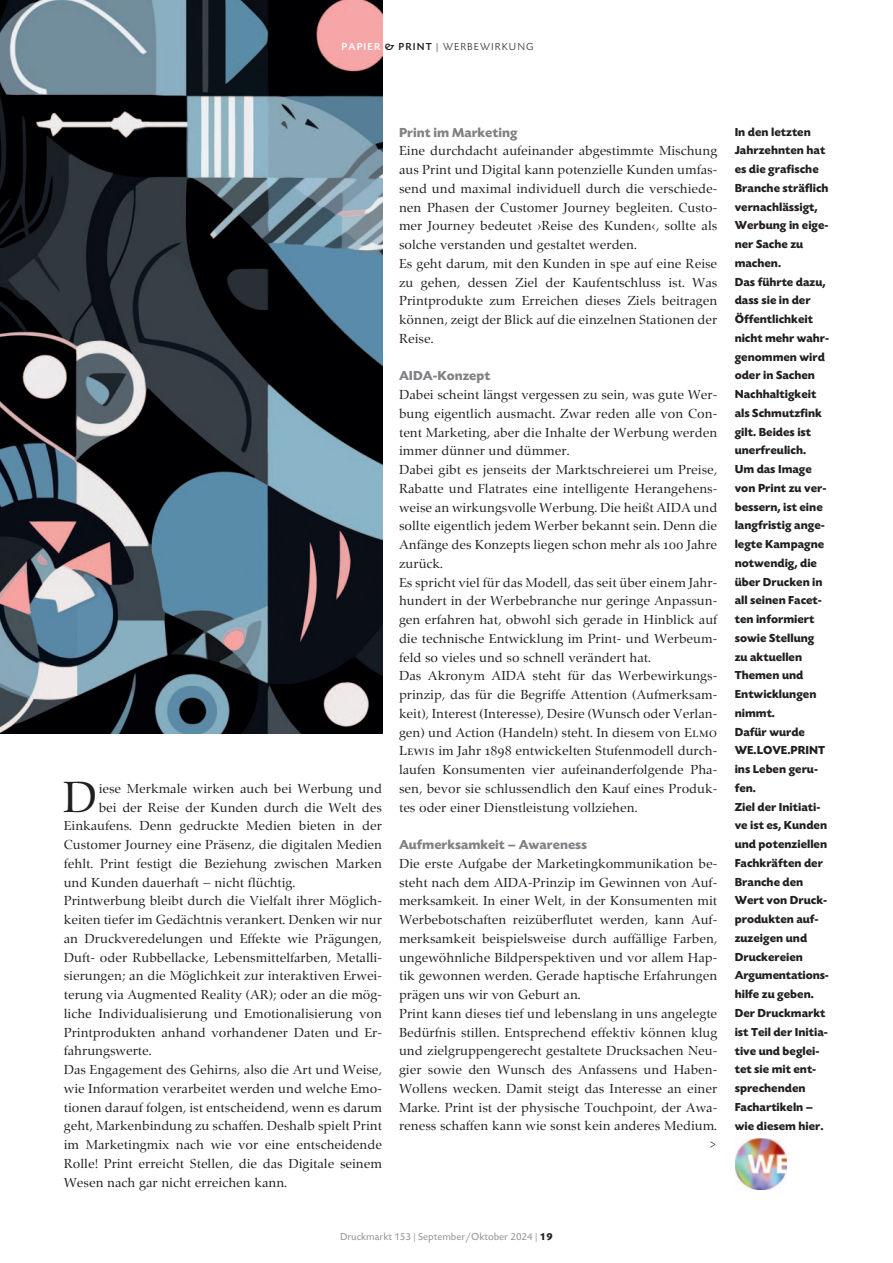
<style>
.page{position:relative;width:893px;height:1263px;background:#fff}
.page>*{position:absolute;margin:0;border:0;box-sizing:border-box;transform-origin:0 0}
.t1{font:45px "Zapf Renais SB";color:#231f20}
.t2{font:13.5px/18.8px "Zapf Renais SB";color:#231f20;text-align:justify}
.t3{font:700 13.5px "Today SB";color:#808285}
.t4{font:700 12px/18.8px "Today SB";color:#231f20}
.t5{font:10.5px "Today SB";color:#939598}
.t6{font:300 10.5px "Today SB";letter-spacing:.1em;color:#231f20}
.s1{font-weight:500;color:#fff}
.s2{font-weight:500}
.s3{font-family:"Zapf Renais SB Caps"}
.s4{font-weight:700;color:#231f20}
</style>
<div class="page">
<img style="left:0;top:0;width:382px;height:734px">
<img style="left:736px;top:1138px;width:51px;height:51px">
<p class="t6" style="left:342px;top:42px;width:194px"><span class="s1">PAPIER</span> <span class="s2">&amp; PRINT</span> | WERBEWIRKUNG</p>
<p class="t1" style="left:63px;top:780px;width:36px">D</p>
<p class="t2" style="left:99px;top:780px;width:285px">iese Merkmale wirken auch bei Werbung und</p>
<p class="t2" style="left:99px;top:799px;width:285px">bei der Reise der Kunden durch die Welt des</p>
<p class="t2" style="left:64px;top:818px;width:320px">Einkaufens. Denn gedruckte Medien bieten in der</p>
<p class="t2" style="left:64px;top:837px;width:320px">Cus tomer Journey eine Präsenz, die digitalen Medien</p>
<p class="t2" style="left:64px;top:855px;width:320px">fehlt. Print festigt die Beziehung zwischen Marken</p>
<p class="t2" style="left:64px;top:874px;width:233px">und Kunden dauerhaft – nicht flüchtig.</p>
<p class="t2" style="left:64px;top:893px;width:320px">Printwerbung bleibt durch die Vielfalt ihrer Möglich&shy;keiten tiefer im Gedächtnis verankert. Denken wir nur an Druckveredelungen und Effekte wie Prägungen, Duft- oder Rubbellacke, Lebensmittelfarben, Metalli&shy;sierungen; an die Möglichkeit zur inter aktiven Erwei&shy;terung via Augmented Reality (AR); oder an die mög&shy;liche Individualisierung und Emotionalisierung von Printprodukten anhand vorhandener Daten und Er&shy;fahrungswerte.</p>
<p class="t2" style="left:64px;top:1062px;width:320px">Das Engagement des Gehirns, also die Art und Weise, wie Information verarbeitet werden und welche Emo&shy;tionen darauf folgen, ist entscheidend, wenn es darum geht, Markenbindung zu schaffen. Deshalb spielt Print im Marketingmix nach wie vor eine entscheidende Rolle! Print erreicht Stellen, die das Digitale seinem Wesen nach gar nicht erreichen kann.</p>
<p class="t3" style="left:399px;top:127px;width:120px">Print im Marketing</p>
<p class="t2" style="left:399px;top:143px;width:320px">Eine durchdacht aufeinander abgestimmte Mischung aus Print und Digital kann potenzielle Kunden umfas&shy;send und maximal individuell durch die verschiede&shy;nen Phasen der Customer Journey begleiten. Cus to - mer Journey bedeutet ›Reise des Kunden‹, sollte als solche verstanden und gestaltet werden.</p>
<p class="t2" style="left:399px;top:255px;width:320px">Es geht darum, mit den Kunden in spe auf eine Reise zu gehen, dessen Ziel der Kaufentschluss ist. Was Printprodukte zum Erreichen dieses Ziels beitragen können, zeigt der Blick auf die einzelnen Stationen der Reise.</p>
<p class="t3" style="left:399px;top:371px;width:93px">AIDA-Konzept</p>
<p class="t2" style="left:399px;top:387px;width:320px">Dabei scheint längst vergessen zu sein, was gute Wer&shy;bung eigentlich ausmacht. Zwar reden alle von Con&shy;tent Marketing, aber die Inhalte der Werbung werden immer dünner und dümmer.</p>
<p class="t2" style="left:399px;top:462px;width:320px">Dabei gibt es jenseits der Marktschreierei um Preise, Rabatte und Flatrates eine intelligente Herangehens&shy;weise an wirkungsvolle Werbung. Die heißt AIDA und sollte eigentlich jedem Werber bekannt sein. Denn die Anfänge des Konzepts liegen schon mehr als <span class="s3">100</span> Jahre zurück.</p>
<p class="t2" style="left:399px;top:574px;width:320px">Es spricht viel für das Modell, das seit über einem Jahr&shy;hundert in der Werbebranche nur geringe Anpassun&shy;gen erfahren hat, obwohl sich gerade in Hinblick auf die technische Entwicklung im Print- und Werbeum&shy;feld so vieles und so schnell verändert hat.</p>
<p class="t2" style="left:399px;top:668px;width:320px">Das Akronym AIDA steht für das Werbewirkungs&shy;prinzip, das für die Begriffe Attention (Aufmerksam&shy;keit), Interest (Interesse), Desire (Wunsch oder Verlan&shy;gen) und Action (Handeln) steht. In diesem von <span class="s3">Elmo Lewis</span> im Jahr <span class="s3">1898</span> entwickelten Stufenmodell durch&shy;laufen Konsumenten vier aufeinanderfolgende Pha&shy;sen, bevor sie schlussendlich den Kauf eines Produk&shy;tes oder einer Dienstleistung vollziehen.</p>
<p class="t3" style="left:399px;top:840px;width:190px">Aufmerksamkeit – Awareness</p>
<p class="t2" style="left:399px;top:855px;width:320px">Die erste Aufgabe der Marketingkommunikation be&shy;steht nach dem AIDA-Prinzip im Gewinnen von Auf&shy;merksamkeit. In einer Welt, in der Konsumenten mit Werbebotschaften reizüberflutet werden, kann Auf&shy;merksamkeit beispielsweise durch auffällige Farben, ungewöhnliche Bildperspektiven und vor allem Hap&shy;tik gewonnen werden. Gerade haptische Erfahrungen prägen uns wir von Geburt an.</p>
<p class="t2" style="left:399px;top:1005px;width:320px">Print kann dieses tief und lebenslang in uns angelegte Bedürfnis stillen. Entsprechend effektiv können klug und zielgruppengerecht gestaltete Druck sachen Neu&shy;gier sowie den Wunsch des Anfassens und Haben-Wollens wecken. Damit steigt das Interesse an einer Marke. Print ist der physische Touchpoint, der Awa&shy;reness schaffen kann wie sonst kein anderes Medium.</p>
<p class="t2" style="left:709px;top:1137px;width:8px">&gt;</p>
<p class="t4" style="left:735px;top:124px;width:95px">In den letzten<br>Jahr zehnten hat es die grafische<br>Branche sträflich vernach läs sigt,<br>Werbung in eige - ner Sache zu machen.</p>
<p class="t4" style="left:735px;top:274px;width:96px">Das führte dazu, dass sie in der<br>Öffent lichkeit nicht mehr wahr&shy;genom men wird oder in Sachen<br>Nach haltig keit als Schmutz fink gilt. Beides ist unerfreulich.</p>
<p class="t4" style="left:735px;top:461px;width:93px">Um das Image von Print zu ver - bessern, ist eine langfris tig ange - legte Kam pag ne notwendig, die über Drucken in all seinen Facet - ten informiert sowie Stellung zu aktu ellen<br>The men und<br>Entwicklungen nimmt.</p>
<p class="t4" style="left:735px;top:724px;width:92px">Dafür wurde<br>WE.LOVE.PRINT ins Leben geru - fen.</p>
<p class="t4" style="left:735px;top:799px;width:96px">Ziel der Initia ti - ve ist es, Kunden und potenziellen<br>Fachkräf ten der<br>Branche den<br>Wert von Druck - pro dukten auf - zuzeigen und<br>Druckereien<br>Argumentations - hilfe zu geben.</p>
<p class="t4" style="left:735px;top:1005px;width:95px">Der Druckmarkt ist Teil der Initia - tive und beglei - tet sie mit ent - spre chen den<br>Fachartikeln – wie diesem hier.</p>
<p class="t5" style="left:340px;top:1233px;width:214px">Druckmarkt 153 | September/Oktober 2024 | <span class="s4">19</span></p>
</div>
